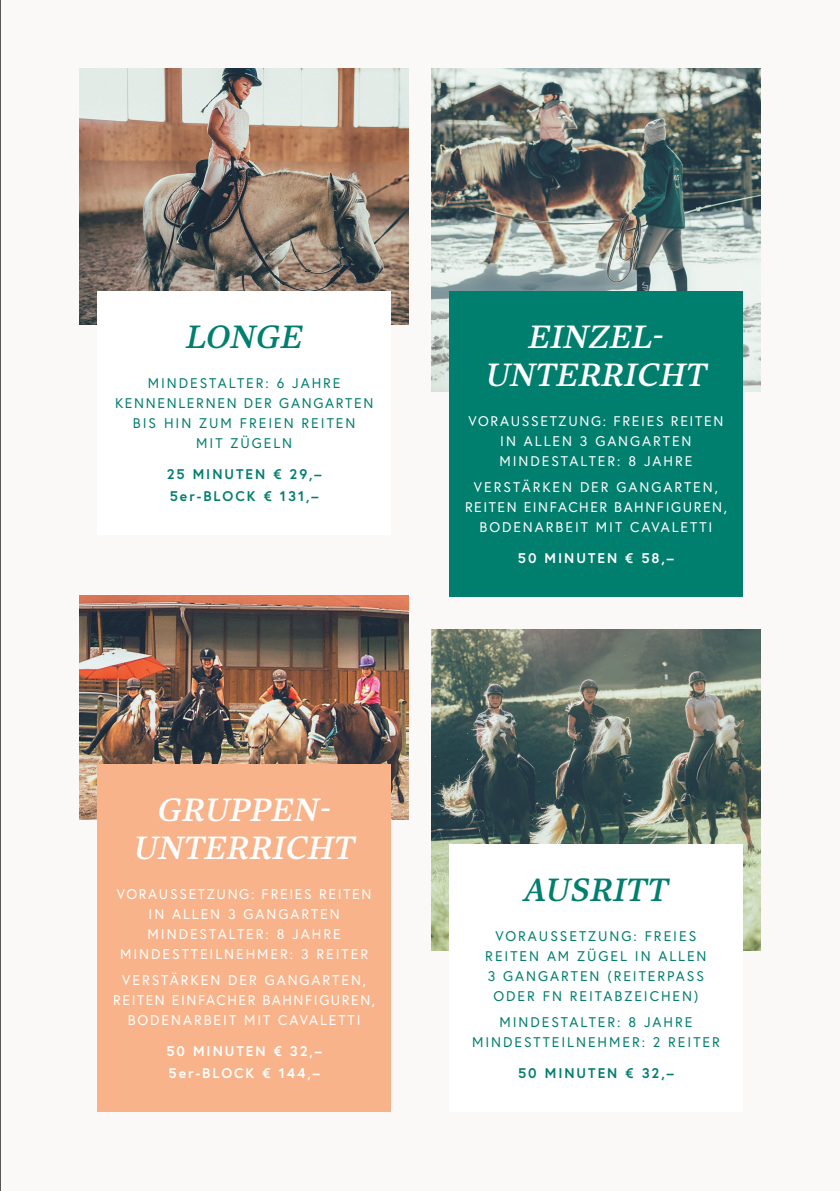
<style>
.page{position:relative;width:840px;height:1191px;background:#fff}
.page>*{position:absolute;margin:0;border:0;box-sizing:border-box;transform-origin:0 0}
.t1{font:32px/38.2px "Core Serif N 55 Bold It";letter-spacing:.015em;color:#fff;text-align:center}
.t2{font:32px "Core Serif N 55 Bold It";letter-spacing:.02em;color:#007e6e}
.t3{font:14px/20px "Europa";letter-spacing:.14em;color:#fff;text-align:center}
.t4{font:14px/20px "Europa";letter-spacing:.14em;color:#007e6e;text-align:center}
.t5{font:700 14px/22px "Europa";letter-spacing:.14em;color:#007e6e}
.t6{font:700 14px/22px "Europa";letter-spacing:.14em;color:#fff}
</style>
<div class="page">
<div style="left:0;top:0;width:839px;height:1191px;background:#faf9f8"></div>
<img style="left:79px;top:68px;width:329px;height:257px">
<img style="left:431px;top:629px;width:329px;height:321px">
<div style="left:98px;top:291px;width:292px;height:243px;background:#fff"></div>
<div style="left:449px;top:844px;width:293px;height:267px;background:#fff"></div>
<img style="left:431px;top:68px;width:329px;height:323px">
<img style="left:79px;top:595px;width:329px;height:224px">
<div style="left:449px;top:291px;width:293px;height:305px;background:#007e6e"></div>
<div style="left:98px;top:763px;width:292px;height:348px;background:#f9b38a"></div>
<hr style="left:0;top:0;width:1px;height:1191px;background:#57585a">
<h1 class="t2" style="left:186px;top:317px;width:118px">LONGE</h1>
<p class="t4" style="left:115px;top:373px;width:260px">MINDESTALTER: 6 JAHRE<br>KENNENLERNEN DER GANGARTEN<br>BIS HIN ZUM FREIEN REITEN<br>MIT ZÜGELN</p>
<p class="t5" style="left:167px;top:462px;width:156px">25 MINUTEN € 29,–<br>5er-BLOCK € 131,–</p>
<h1 class="t1" style="left:485px;top:318px;width:222px">EINZEL-<br>UNTERRICHT</h1>
<p class="t3" style="left:468px;top:411px;width:256px">VORAUSSETZUNG: FREIES REITEN<br>IN ALLEN 3 GANGARTEN<br>MINDESTALTER: 8 JAHRE</p>
<p class="t3" style="left:464px;top:477px;width:263px">VERSTÄRKEN DER GANGARTEN,<br>REITEN EINFACHER BAHNFIGUREN,<br>BODENARBEIT MIT CAVALETTI</p>
<p class="t6" style="left:517px;top:546px;width:157px">50 MINUTEN € 58,–</p>
<h1 class="t1" style="left:133px;top:791px;width:222px">GRUPPEN-<br>UNTERRICHT</h1>
<p class="t3" style="left:117px;top:884px;width:256px">VORAUSSETZUNG: FREIES REITEN<br>IN ALLEN 3 GANGARTEN<br>MINDESTALTER: 8 JAHRE<br>MINDESTTEILNEHMER: 3 REITER</p>
<p class="t3" style="left:113px;top:970px;width:263px">VERSTÄRKEN DER GANGARTEN,<br>REITEN EINFACHER BAHNFIGUREN,<br>BODENARBEIT MIT CAVALETTI</p>
<p class="t6" style="left:166px;top:1039px;width:157px">50 MINUTEN € 32,–<br>5er-BLOCK € 144,–</p>
<h1 class="t2" style="left:523px;top:870px;width:146px">AUSRITT</h1>
<p class="t4" style="left:485px;top:926px;width:223px">VORAUSSETZUNG: FREIES<br>REITEN AM ZÜGEL IN ALLEN<br>3 GANGARTEN (REITERPASS<br>ODER FN REITABZEICHEN)</p>
<p class="t4" style="left:472px;top:1012px;width:249px">MINDESTALTER: 8 JAHRE<br>MINDESTTEILNEHMER: 2 REITER</p>
<p class="t5" style="left:518px;top:1061px;width:157px">50 MINUTEN € 32,–</p>
</div>
